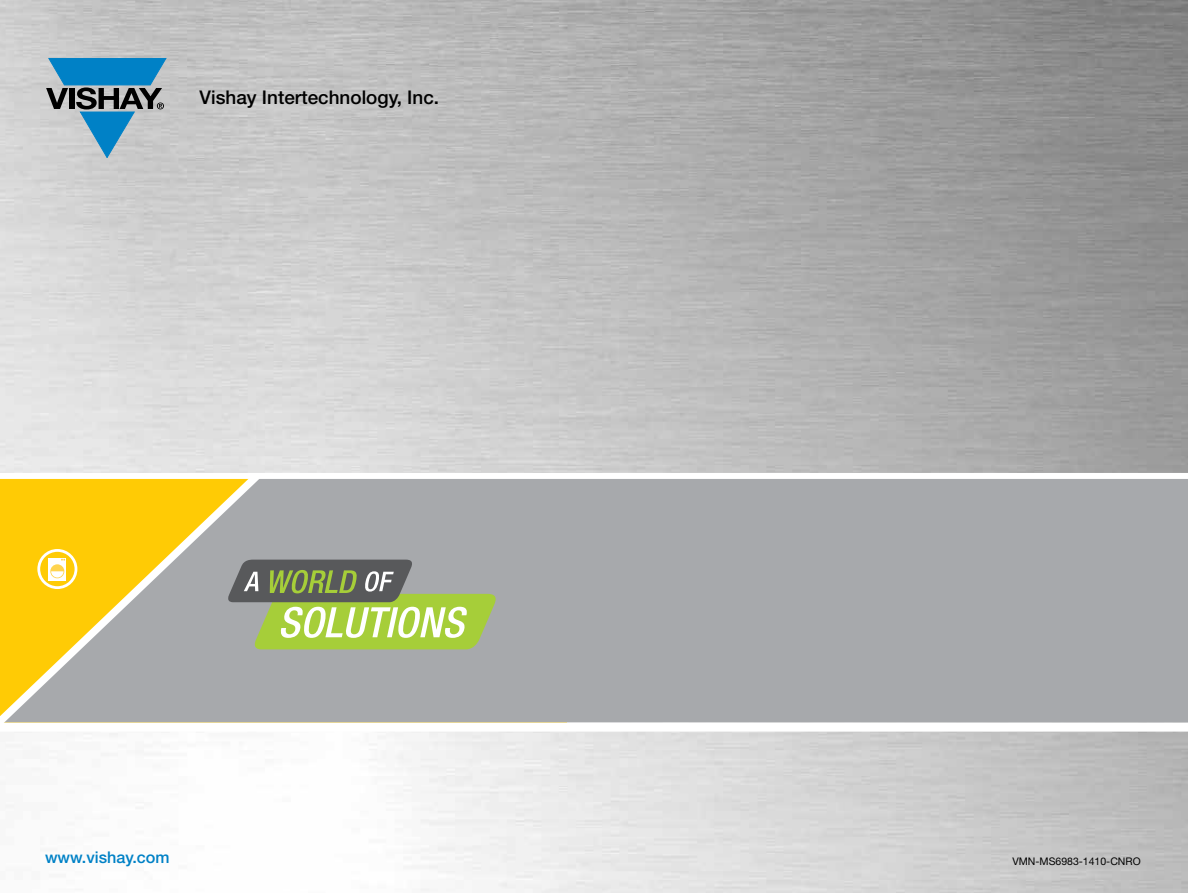
<style>
.page{position:relative;width:1188px;height:893px;background:#fff}
.page>*{position:absolute;margin:0;border:0;box-sizing:border-box;transform-origin:0 0}
.t1{font:500 18.9px "Helvetica Neue LT Std";color:#000}
.t2{font:500 16.2px "Helvetica Neue LT Std";color:#0081c6}
.t3{font:10.5px "Helvetica Neue LT Std";color:#000}
</style>
<div class="page">
<svg style="left:46px;top:58px;width:120px;height:100px;background:#6f9bb2"></svg>
<div style="left:268px;top:479px;width:920px;height:243px;background:#a7a9ac"></div>
<svg style="left:0;top:465px;width:268px;height:274px;background:#d6c06a"></svg>
<svg style="left:228px;top:560px;width:268px;height:89px;background:#9dae72"></svg>
<div style="left:0;top:473px;width:1188px;height:6px;background:#fff"></div>
<div style="left:0;top:723px;width:1188px;height:9px;background:#fff"></div>
<div style="left:37px;top:549px;width:40px;height:40px;border:3px solid #fff;border-radius:50%"></div>
<svg style="left:49px;top:562px;width:17px;height:19px"></svg>
<hr style="left:49px;top:558px;width:17px;height:3px;background:#fff">
<div style="left:51px;top:565px;width:13px;height:12px;background:#ffd44f;border-radius:50%"></div>
<div style="left:50px;top:564px;width:14px;height:14px;border:2px solid #ffd44f;border-radius:50%"></div>
<svg style="left:51px;top:571px;width:13px;height:6px"></svg>
<p class="t1" style="left:199px;top:86px;width:241px">Vishay Intertechnology, Inc.</p>
<p class="t2" style="left:45px;top:847px;width:126px">www.vishay.com</p>
<p class="t3" style="left:1012px;top:855px;width:130px">VMN-MS6983-1410-CNRO</p>
</div>
